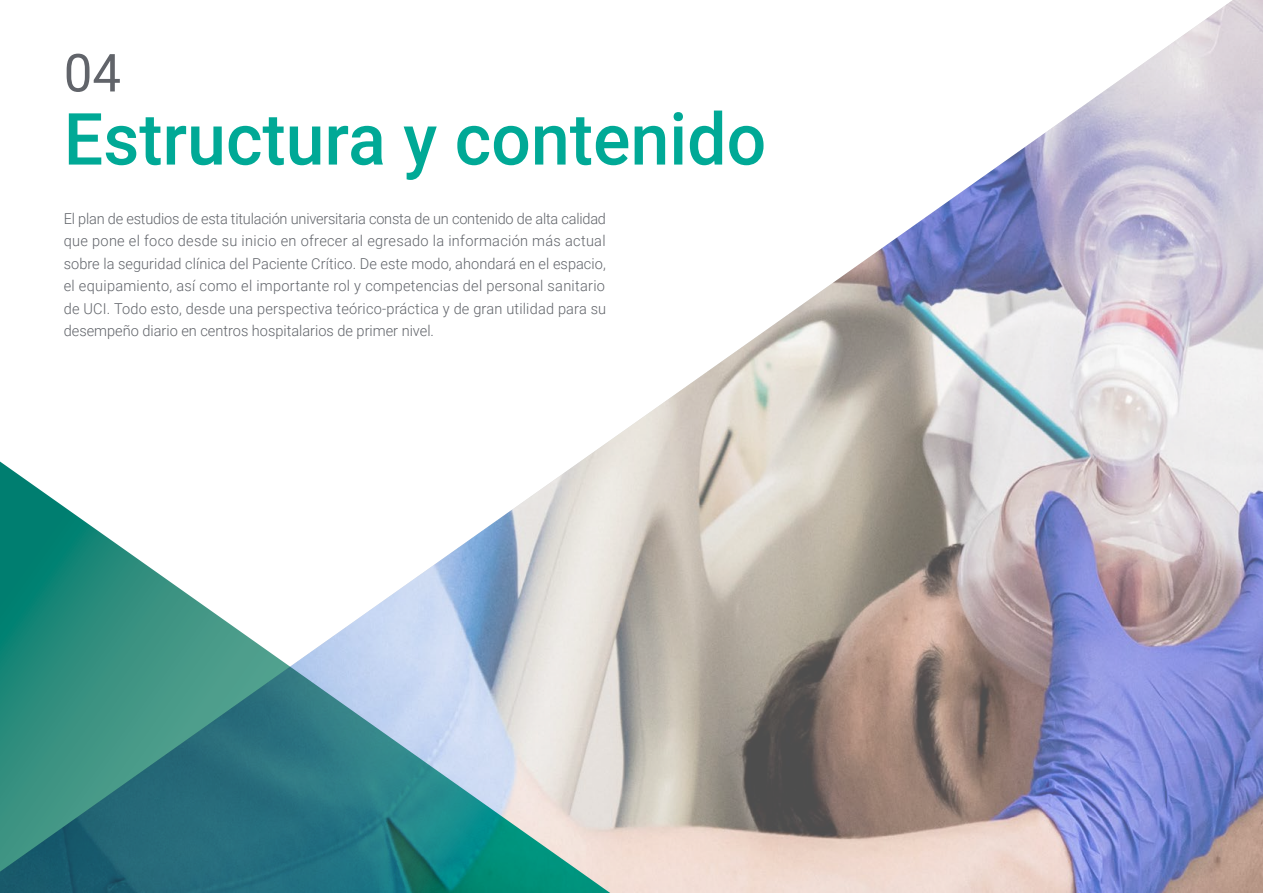
<style>
.page{position:relative;width:1263px;height:893px;background:#fff}
.page>*{position:absolute;margin:0;border:0;box-sizing:border-box;transform-origin:0 0}
.t1{font:500 72px "Roboto";color:#00a996}
.t2{font:52.5px "Roboto";color:#61646a}
.t3{font:300 15px/22.5px "Roboto";color:#61646a;text-align:justify}
</style>
<div class="page">
<img style="left:602px;top:0;width:661px;height:893px">
<svg style="left:0;top:446px;width:640px;height:447px"></svg>
<h2 class="t2" style="left:64px;top:36px;width:59px">04</h2>
<h1 class="t1" style="left:64px;top:89px;width:704px">Estructura y contenido</h1>
<p class="t3" style="left:64px;top:207px;width:544px">El plan de estudios de esta titulación universitaria consta de un contenido de alta calidad que pone el foco desde su inicio en ofrecer al egresado la información más actual sobre la seguridad clínica del Paciente Crítico. De este modo, ahondará en el espacio, el equipamiento, así como el importante rol y competencias del personal sanitario de UCI. Todo esto, desde una perspectiva teórico-práctica y de gran utilidad para su desempeño diario en centros hospitalarios de primer nivel.</p>
</div>
